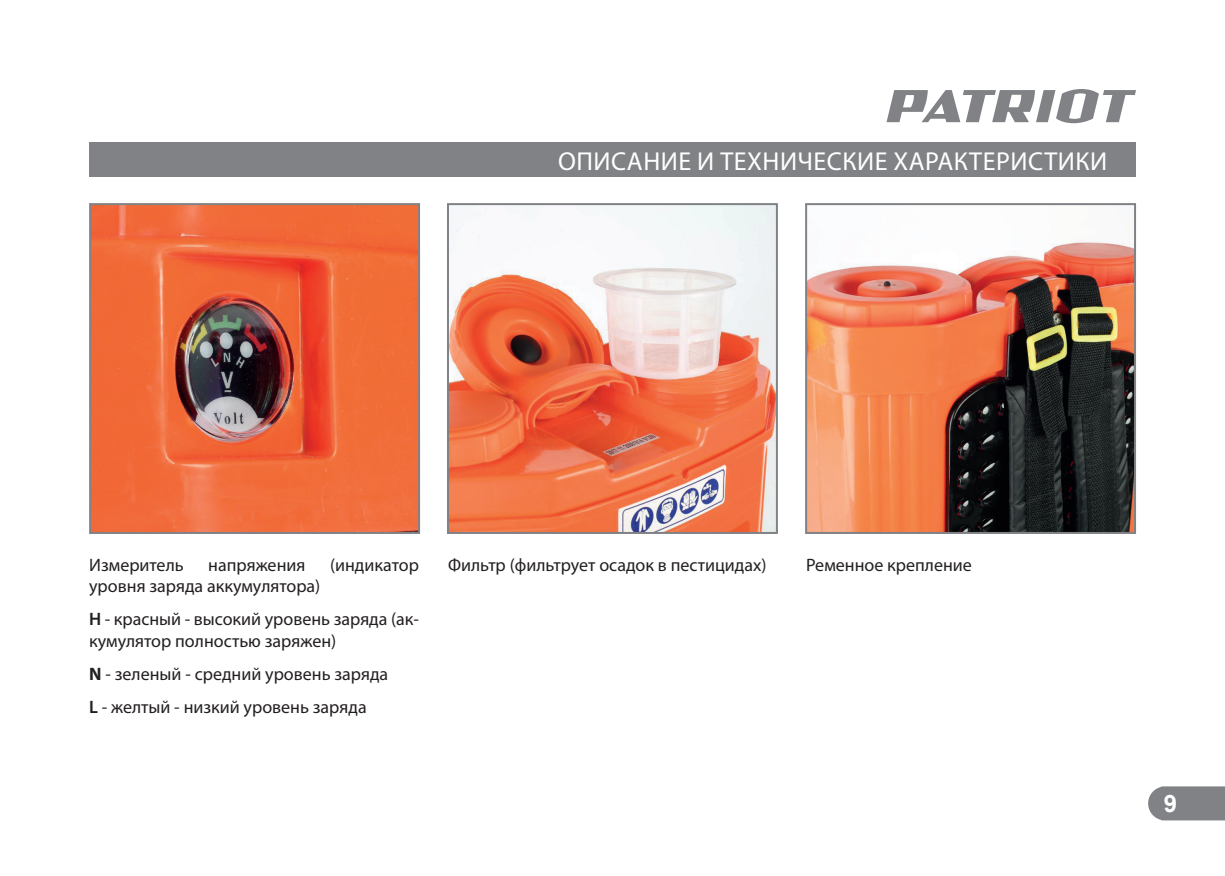
<style>
.page{position:relative;width:1225px;height:876px;background:#fff}
.page>*{position:absolute;margin:0;border:0;box-sizing:border-box;transform-origin:0 0}
.t1{font:26px "Myriad Pro";letter-spacing:.02em;color:#fff}
.t2{font:700 24px "Arial";color:#fff}
.t3{font:18px/33px "Myriad Pro";color:#231f20}
.s1{font-weight:600}
.s2{font-weight:700}
</style>
<div class="page">
<svg style="left:1148px;top:786px;width:77px;height:34px"></svg>
<svg style="left:886px;top:89px;width:250px;height:34px"></svg>
<img style="left:450px;top:206px;width:325px;height:325px">
<div style="left:447px;top:203px;width:331px;height:331px;border:2px solid #808285"></div>
<img style="left:808px;top:237px;width:325px;height:294px">
<div style="left:805px;top:203px;width:331px;height:331px;border:2px solid #808285"></div>
<img style="left:92px;top:206px;width:325px;height:325px">
<div style="left:89px;top:203px;width:331px;height:331px;border:2px solid #808285"></div>
<div style="left:89px;top:143px;width:1047px;height:34px;background:#808285"></div>
<h1 class="t1" style="left:558px;top:145px;width:551px">ОПИСАНИЕ И ТЕХНИЧЕСКИЕ ХАРАКТЕРИСТИКИ</h1>
<p class="t3" style="left:89px;top:548px;width:96px">Измеритель</p>
<p class="t3" style="left:208px;top:548px;width:99px">напряжения</p>
<p class="t3" style="left:330px;top:548px;width:90px">(индикатор</p>
<p class="t3" style="left:448px;top:548px;width:320px">Фильтр (фильтрует осадок в пестицидах)</p>
<p class="t3" style="left:806px;top:548px;width:167px">Ременное крепление</p>
<p class="t3" style="left:89px;top:569px;width:331px">уровня заряда аккумулятора)<br><span class="s1">Н</span> - красный - высокий уровень заряда (ак-</p>
<p class="t3" style="left:89px;top:624px;width:301px">кумулятор полностью заряжен)<br><span class="s2">N</span> - зеленый - средний уровень заряда<br><span class="s1">L</span> - желтый - низкий уровень заряда</p>
<h2 class="t2" style="left:1163px;top:788px;width:15px">9</h2>
</div>
